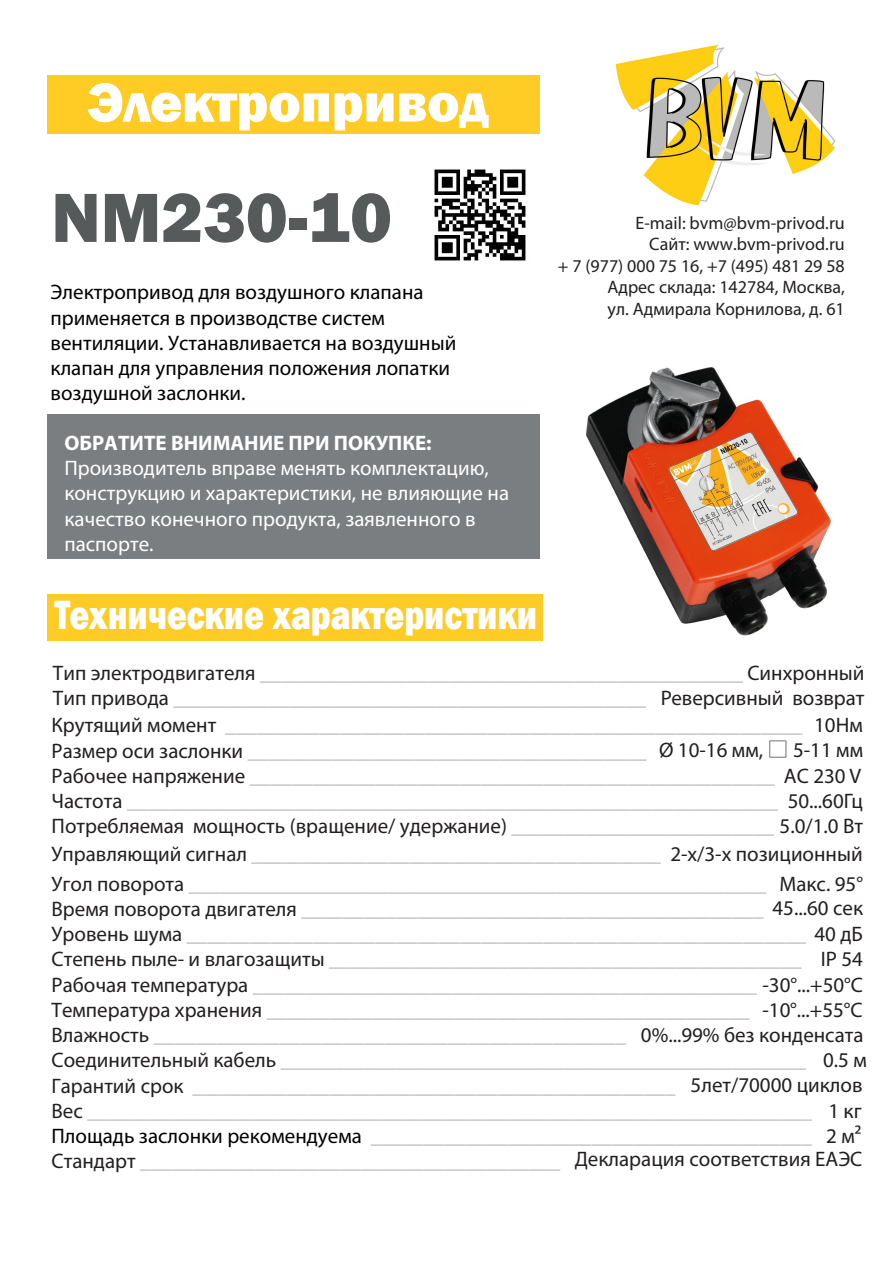
<style>
.page{position:relative;width:893px;height:1263px;background:#fff}
.page>*{position:absolute;margin:0;border:0;box-sizing:border-box;transform-origin:0 0}
.t1{font:800 72px "Franklin Gothic";color:#575a5b}
.t2{font:800 56.85px "Franklin Gothic";color:#fff;scale:.96 1}
.t3{font:800 42px "Franklin Gothic";color:#fff;scale:.81 1}
.t4{font:21px/25.2px "Myriad Pro";color:#afb3b4}
.t5{font:21px/25.2px "Myriad Pro";color:#000}
.t6{font:21px/25.2px "Myriad Pro";color:#231f20;text-align:right}
.t7{font:21px/25.2px "Myriad Pro";color:#fff}
.t8{font:700 21px "Myriad Pro";color:#fff}
.t9{font:18px/21.5px "Myriad Pro";color:#231f20;text-align:right}
.s1{color:#231f20}
.s2{color:#000}
.s3{font-family:"Koz Min Pr 6 N"}
</style>
<div class="page">
<img style="left:615px;top:44px;width:221px;height:162px">
<div style="left:47px;top:594px;width:495px;height:46px;background:#fecc25"></div>
<div style="left:47px;top:414px;width:493px;height:145px;background:#7b7e80"></div>
<div style="left:48px;top:75px;width:492px;height:59px;background:#fecc25"></div>
<img style="left:434px;top:169px;width:92px;height:92px">
<img style="left:586px;top:367px;width:245px;height:269px">
<h2 class="t2" style="left:87px;top:66px;width:419px">Электропривод</h2>
<h1 class="t1" style="left:51px;top:171px;width:342px">NM230-10</h1>
<p class="t5" style="left:51px;top:279px;width:407px">Электропривод для воздушного клапана применяется в производстве систем вентиляции. Устанавливается на воздушный клапан для управления положения лопатки воздушной заслонки.</p>
<p class="t8" style="left:64px;top:429px;width:369px">ОБРАТИТЕ ВНИМАНИЕ ПРИ ПОКУПКЕ:</p>
<p class="t7" style="left:64px;top:455px;width:446px">Производитель вправе менять комплектацию, конструкцию и характеристики, не влияющие на качество конечного продукта, заявленного в паспорте.</p>
<h3 class="t3" style="left:55px;top:588px;width:597px">Технические характеристики</h3>
<p class="t9" style="left:558px;top:212px;width:288px">E-mail: bvm@bvm-privod.ru<br>Сайт: www.bvm-privod.ru<br>+ 7 (977) 000 75 16, +7 (495) 481 29 58<br>Адрес склада: 142784, Москва,<br>ул. Адмирала Корнилова, д. 61</p>
<p class="t4" style="left:53px;top:660px;width:813px"><span class="s1">Тип электродвигателя</span> ______________________________________________ <span class="s1">Синхронный<br>Тип привода</span> _____________________________________________</p>
<p class="t4" style="left:52px;top:712px;width:813px"><span class="s1">Крутящий момент</span> _______________________________________________________ <span class="s1">Размер оси заслонки</span> ______________________________________<br><span class="s1">Рабочее напряжение</span> __________________________________________________ <span class="s1">АС 230 V Частота</span> ______________________________________________________________ <span class="s1">Потребляемая мощность (вращение/ удержание)</span> _________________________ <span class="s1">5.0/1.0 Вт</span></p>
<p class="t4" style="left:52px;top:839px;width:813px;line-height:29.7px"><span class="s1">Управляющий сигнал</span> _______________________________________ <span class="s1">2-х/3-х позиционный<br>Угол поворота</span> _______________________________________________________</p>
<p class="t4" style="left:51px;top:896px;width:813px"><span class="s1">Время поворота двигателя</span> ____________________________________________ <span class="s1">45...60 сек Уровень шума</span> ___________________________________________________________ <span class="s1">40 дБ Степень пыле- и влагозащиты</span> _____________________________________________ <span class="s1">Рабочая температура</span> ________________________________________________ <span class="s1">-30°...+50°С Температура хранения</span> ______________________________________________<br><span class="s1">Влажность</span> _____________________________________________<br><span class="s1">Соединительный кабель</span> __________________________________________________ <span class="s1">Гарантий срок</span> ______________________________________________<br><span class="s1">Вес</span> _____________________________________________________________________ <span class="s2">Площадь заслонки рекомендуема</span> __________________________________________ <span class="s1">Стандарт</span> ________________________________________</p>
<p class="t6" style="left:661px;top:684px;width:205px;line-height:27.5px">Реверсивный возврат<br>10Нм</p>
<p class="t6" style="left:659px;top:737px;width:206px">Ø 10-16 мм, <span class="s3">□</span> 5-11 мм</p>
<p class="t6" style="left:788px;top:788px;width:77px">50...60Гц</p>
<p class="t6" style="left:780px;top:871px;width:85px">Макс. 95°</p>
<p class="t6" style="left:821px;top:946px;width:44px">IP 54</p>
<p class="t6" style="left:641px;top:997px;width:227px">-10°...+55°С<br>0%...99% без конденсата<br>0.5 м<br>5лет/70000 циклов<br>1кг<br>2 м²</p>
<p class="t6" style="left:575px;top:1146px;width:289px">Декларация соответствия ЕАЭС</p>
</div>
